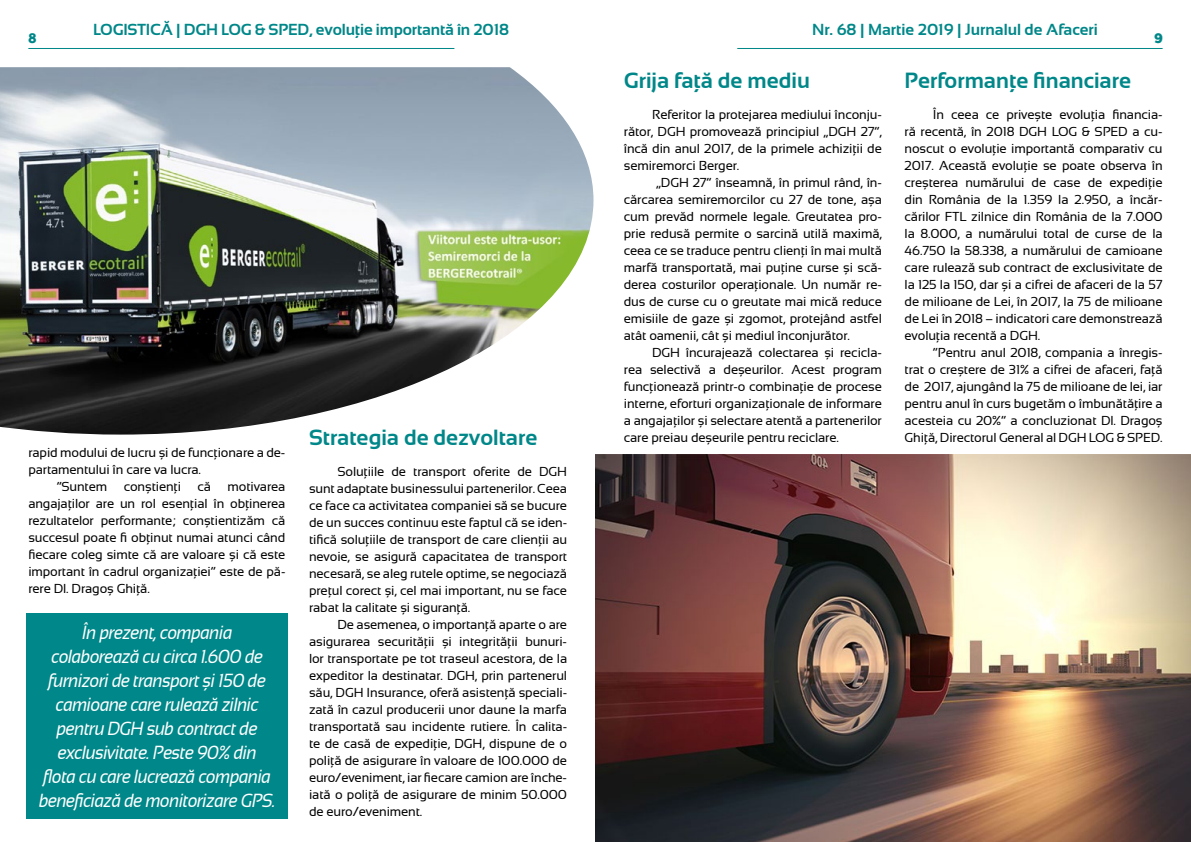
<style>
.page{position:relative;width:1191px;height:842px;background:#fff}
.page>*{position:absolute;margin:0;border:0;box-sizing:border-box;transform-origin:0 0}
.t1{font:700 22px "Sansation";color:#008789}
.t2{font:italic 19px/24px "Sansation";letter-spacing:-.03em;color:#fff;text-align:center;scale:.9 1}
.t3{font:700 16px "Sansation";letter-spacing:-.01em;color:#008789}
.t4{font:14px "Chunk Five Ex";color:#008789}
.t5{font:13px/17px "Sansation";letter-spacing:-.01em;color:#000;text-align:justify}
</style>
<div class="page">
<hr style="left:28px;top:48px;width:426px;height:1px;background:#008789">
<hr style="left:737px;top:48px;width:425px;height:1px;background:#008789">
<svg style="left:0;top:67px;width:594px;height:368px"></svg>
<div style="left:27px;top:613px;width:261px;height:206px;background:#008789"></div>
<img style="left:595px;top:455px;width:596px;height:387px">
<p class="t3" style="left:93px;top:21px;width:417px">LOGISTICĂ | DGH LOG &amp; SPED, evoluție importantă în 2018</p>
<p class="t3" style="left:812px;top:21px;width:287px">Nr. 68 | Martie 2019 | Jurnalul de Afaceri</p>
<h1 class="t1" style="left:624px;top:68px;width:187px">Grija față de mediu</h1>
<p class="t5" style="left:624px;top:106px;width:259px;text-indent:28px">Referitor la protejarea mediului înconju&shy;rător, DGH promovează principiul „DGH 27”, încă din anul 2017, de la primele achiziții de semiremorci Berger.</p>
<p class="t5" style="left:624px;top:174px;width:259px;text-indent:32px">„DGH 27” înseamnă, în primul rând, în&shy;cărcarea semiremorcilor cu 27 de tone, așa cum prevăd normele legale. Greutatea pro&shy;prie redusă permite o sarcină utilă maximă, ceea ce se traduce pentru clienți în mai multă marfă transportată, mai puține curse și scă&shy;derea costurilor operaționale. Un număr re&shy;dus de curse cu o greutate mai mică reduce emisiile de gaze și zgomot, protejând astfel atât oamenii, cât și mediul înconjurător.</p>
<p class="t5" style="left:624px;top:344px;width:259px;text-indent:28px">DGH încurajează colectarea și recicla&shy;rea selectivă a deșeurilor. Acest program funcționează printr-o combinație de procese interne, eforturi organizaționale de informare a angajaților și selectare atentă a partenerilor care preiau deșeurile pentru reciclare.</p>
<p class="t4" style="left:28px;top:27px;width:9px">8</p>
<p class="t4" style="left:1154px;top:27px;width:10px">9</p>
<h1 class="t1" style="left:904px;top:68px;width:228px">Performanțe financiare</h1>
<p class="t5" style="left:904px;top:106px;width:259px;text-indent:28px">În ceea ce privește evoluția financia&shy;ră recentă, în 2018 DGH LOG &amp; SPED a cu&shy;noscut o evoluție importantă comparativ cu 2017. Această evoluție se poate observa în creșterea numărului de case de expediție din România de la 1.359 la 2.950, a încăr&shy;cărilor FTL zilnice din România de la 7.000 la 8.000, a numărului total de curse de la 46.750 la 58.338, a numărului de camioane care rulează sub contract de exclusivitate de la 125 la 150, dar și a cifrei de afaceri de la 57 de milioane de Lei, în 2017, la 75 de milioane de Lei în 2018 – indicatori care demonstrează evoluția recentă a DGH.</p>
<p class="t5" style="left:904px;top:344px;width:259px;text-indent:28px">”Pentru anul 2018, compania a înregis&shy;trat o creștere de 31% a cifrei de afaceri, față de 2017, ajungând la 75 de milioane de lei, iar pentru anul în curs bugetăm o îmbunătățire a acesteia cu 20%” a concluzionat Dl. Dragoș Ghiță, Directorul General al DGH LOG &amp; SPED.</p>
<h1 class="t1" style="left:309px;top:425px;width:230px">Strategia de dezvoltare</h1>
<p class="t5" style="left:309px;top:463px;width:259px;text-indent:28px">Soluțiile de transport oferite de DGH sunt adaptate businessului partenerilor. Ceea ce face ca activitatea companiei să se bucure de un succes continuu este faptul că se iden&shy;tifică soluțiile de transport de care clienții au nevoie, se asigură capacitatea de transport necesară, se aleg rutele optime, se negociază prețul corect și, cel mai important, nu se face rabat la calitate și siguranță.</p>
<p class="t5" style="left:309px;top:616px;width:260px;text-indent:28px">De asemenea, o importanță aparte o are asigurarea securității și integrității bunuri&shy;lor transportate pe tot traseul acestora, de la expeditor la destinatar. DGH, prin partenerul său, DGH Insurance, oferă asistență speciali&shy;zată în cazul producerii unor daune la marfa transportată sau incidente rutiere. În calita&shy;te de casă de expediție, DGH, dispune de o poliță de asigurare în valoare de 100.000 de euro/eveniment, iar fiecare camion are înche&shy;iată o poliță de asigurare de minim 50.000 de euro/eveniment.</p>
<p class="t5" style="left:28px;top:444px;width:258px">rapid modului de lucru și de funcționare a de-</p>
<p class="t5" style="left:28px;top:461px;width:174px">partamentului în care va lucra.</p>
<p class="t5" style="left:57px;top:478px;width:52px">”Suntem</p>
<p class="t5" style="left:124px;top:478px;width:59px">conștienți</p>
<p class="t5" style="left:197px;top:478px;width:15px">că</p>
<p class="t5" style="left:28px;top:478px;width:259px;text-indent:199px">motivarea angajaților are un rol esențial în obținerea rezultatelor performante; conștientizăm că succesul poate fi obținut numai atunci când fiecare coleg simte că are valoare și că este important în cadrul organizației” este de pă&shy;rere Dl. Dragoș Ghiță.</p>
<h2 class="t2" style="left:39px;top:620px;width:264px">În prezent, compania colaborează cu circa 1.600 de furnizori de transport și 150 de camioane care rulează zilnic pentru DGH sub contract de exclusivitate. Peste 90% din<br>flota cu care lucrează compania beneficiază de monitorizare GPS.</h2>
</div>
